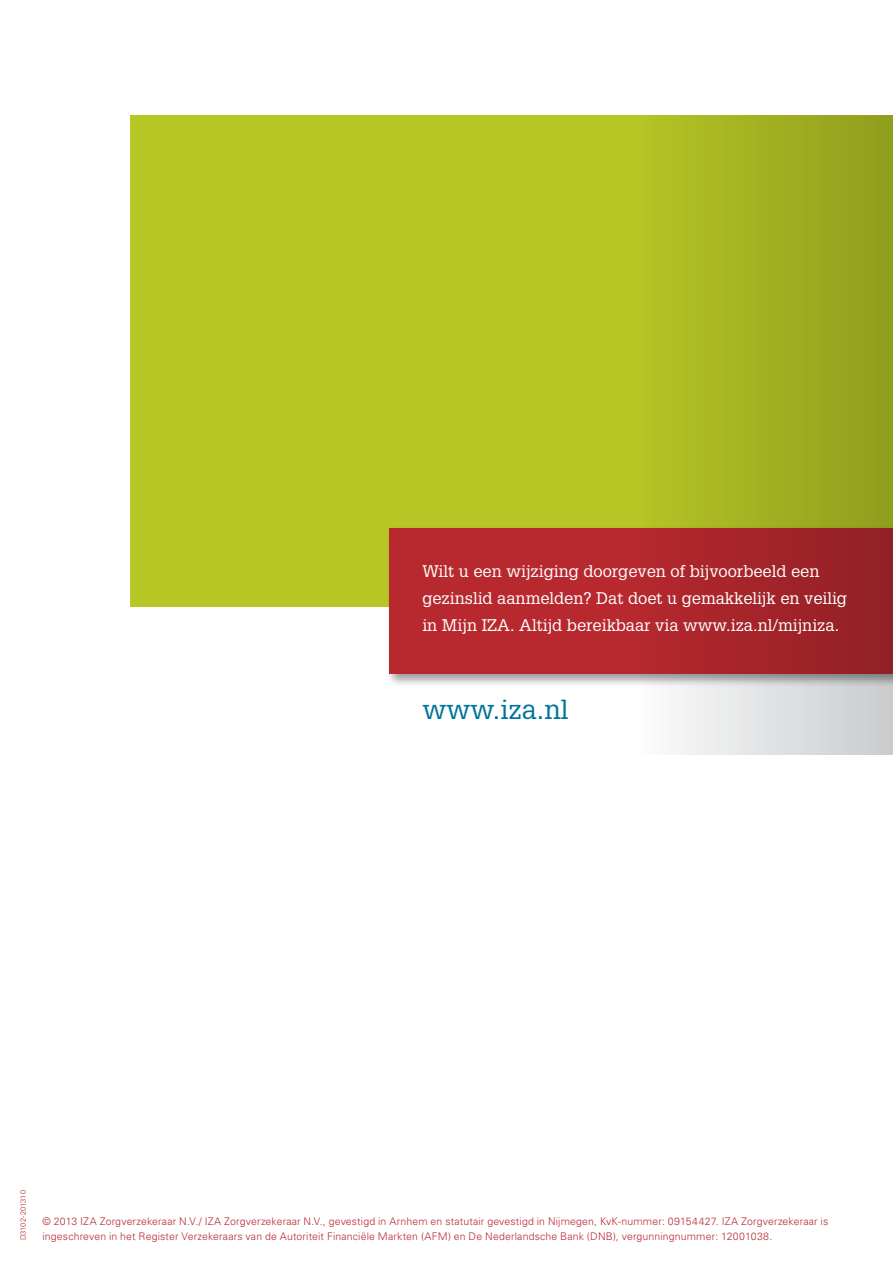
<style>
.page{position:relative;width:893px;height:1263px;background:#fff}
.page>*{position:absolute;margin:0;border:0;box-sizing:border-box;transform-origin:0 0}
.t1{font:27px "Glypha";color:#00739a}
.t2{font:16.5px/27px "Glypha";color:#fff}
.t3{font:300 10.5px/15px "Univers";letter-spacing:.015em;color:#b8292f}
.t4{font:300 7.5px "Univers";letter-spacing:.005em;color:#b8292f}
</style>
<div class="page">
<div style="left:130px;top:116px;width:763px;height:491px;background:#b7c726"></div>
<div style="left:386px;top:524px;width:507px;height:162px;background:#000;opacity:.4"></div>
<div style="left:390px;top:528px;width:503px;height:146px;background:#b8292f"></div>
<svg style="left:546px;top:116px;width:347px;height:639px"></svg>
<h2 class="t2" style="left:422px;top:557px;width:426px">Wilt u een wijziging doorgeven of bijvoorbeeld een gezinslid aanmelden? Dat doet u gemakkelijk en veilig in Mijn IZA. Altijd bereikbaar via www.iza.nl/mijniza.</h2>
<h1 class="t1" style="left:422px;top:693px;width:148px">www.iza.nl</h1>
<p class="t4" style="left:19px;top:1240px;width:52px;rotate:-90deg">D3102-201310</p>
<p class="t3" style="left:43px;top:1213px;width:787px">© 2013 IZA Zorgverzekeraar N.V./ IZA Zorgverzekeraar N.V., gevestigd in Arnhem en statutair gevestigd in Nijmegen, KvK-nummer: 09154427. IZA Zorgverzekeraar is ingeschreven in het Register Verzekeraars van de Autoriteit Financiële Markten (AFM) en De Nederlandsche Bank (DNB), vergunningnummer: 12001038.</p>
</div>
